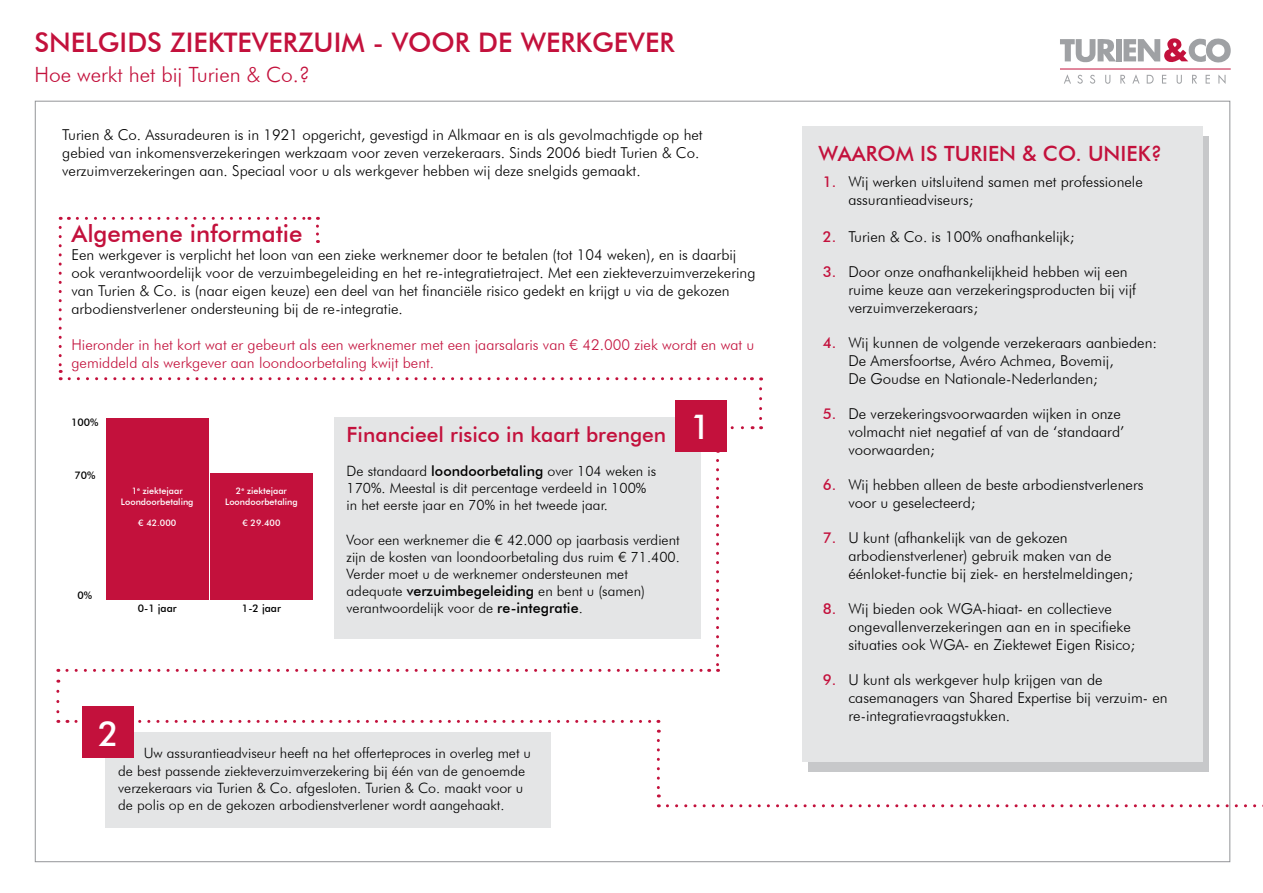
<style>
.page{position:relative;width:1263px;height:893px;background:#fff}
.page>*{position:absolute;margin:0;border:0;box-sizing:border-box;transform-origin:0 0}
.t1{font:500 34.5px "Futura BT";color:#fff}
.t2{font:500 27px "Futura BT";color:#c3113c}
.t3{font:500 24px "Futura BT";color:#c3113c}
.t4{font:500 21px "Futura BT";color:#c3113c}
.t5{font:300 21px "Futura BT";color:#c3113c}
.t6{font:300 15px/18px "Futura BT";color:#000}
.t7{font:300 15px/18px "Futura BT";color:#c3113c}
.t8{font:300 14.25px/17.1px "Futura BT";color:#000}
.t9{font:500 10.5px "Futura BT";color:#000}
.t10{font:500 9px/10.8px "Futura BT";color:#fff;text-align:center}
.s1{font-weight:500}
.s2{font-weight:500;color:#c3113c}
</style>
<div class="page">
<div style="left:808px;top:136px;width:401px;height:636px;background:#c7c8ca"></div>
<div style="left:801px;top:126px;width:401px;height:636px;background:#e4e5e6"></div>
<div style="left:1116px;top:39px;width:5px;height:22px;background:#9fa1a4"></div>
<svg style="left:1123px;top:38px;width:108px;height:25px"></svg>
<svg style="left:1060px;top:39px;width:56px;height:24px"></svg>
<svg style="left:1064px;top:74px;width:7px;height:10px"></svg>
<svg style="left:1077px;top:75px;width:6px;height:9px"></svg>
<svg style="left:1090px;top:75px;width:5px;height:9px"></svg>
<svg style="left:1105px;top:75px;width:5px;height:9px"></svg>
<svg style="left:1120px;top:75px;width:5px;height:9px"></svg>
<svg style="left:1132px;top:74px;width:7px;height:10px"></svg>
<svg style="left:1147px;top:75px;width:6px;height:9px"></svg>
<svg style="left:1162px;top:75px;width:4px;height:9px"></svg>
<svg style="left:1176px;top:75px;width:6px;height:9px"></svg>
<svg style="left:1192px;top:75px;width:5px;height:9px"></svg>
<svg style="left:1205px;top:75px;width:5px;height:9px"></svg>
<svg style="left:1218px;top:75px;width:7px;height:9px"></svg>
<hr style="left:1060px;top:69px;width:171px;height:1px;background:#c3113c">
<svg style="left:667px;top:804px;width:596px;height:3px"></svg>
<svg style="left:67px;top:669px;width:643px;height:3px"></svg>
<svg style="left:76px;top:720px;width:583px;height:3px"></svg>
<div style="left:334px;top:417px;width:366px;height:222px;background:#e4e5e6"></div>
<div style="left:675px;top:400px;width:51px;height:51px;background:#c3113c"></div>
<div style="left:106px;top:418px;width:102px;height:182px;background:#c3113c"></div>
<div style="left:210px;top:473px;width:103px;height:127px;background:#c3113c"></div>
<svg style="left:316px;top:226px;width:3px;height:17px"></svg>
<svg style="left:759px;top:389px;width:3px;height:40px"></svg>
<svg style="left:77px;top:217px;width:233px;height:3px"></svg>
<svg style="left:716px;top:460px;width:3px;height:212px"></svg>
<svg style="left:726px;top:426px;width:27px;height:3px"></svg>
<svg style="left:59px;top:227px;width:3px;height:153px"></svg>
<svg style="left:69px;top:377px;width:683px;height:3px"></svg>
<div style="left:105px;top:733px;width:446px;height:95px;background:#e4e5e6"></div>
<div style="left:83px;top:707px;width:51px;height:51px;background:#c3113c"></div>
<svg style="left:56px;top:691px;width:3px;height:32px"></svg>
<svg style="left:657px;top:740px;width:3px;height:57px"></svg>
<h2 class="t2" style="left:34px;top:26px;width:642px">SNELGIDS ZIEKTEVERZUIM - VOOR DE WERKGEVER</h2>
<h3 class="t5" style="left:34px;top:62px;width:277px">Hoe werkt het bij Turien &amp; Co.?</h3>
<p class="t6" style="left:62px;top:126px;width:642px">Turien &amp; Co. Assuradeuren is in 1921 opgericht, gevestigd in Alkmaar en is als gevolmachtigde op het gebied van inkomensverzekeringen werkzaam voor zeven verzekeraars. Sinds 2006 biedt Turien &amp; Co. verzuimverzekeringen aan. Speciaal voor u als werkgever hebben wij deze snelgids gemaakt.</p>
<h3 class="t3" style="left:71px;top:219px;width:233px">Algemene informatie</h3>
<p class="t6" style="left:71px;top:246px;width:686px">Een werkgever is verplicht het loon van een zieke werknemer door te betalen (tot 104 weken), en is daarbij ook verantwoordelijk voor de verzuimbegeleiding en het re-integratietraject. Met een ziekteverzuimverzekering van Turien &amp; Co. is (naar eigen keuze) een deel van het financiële risico gedekt en krijgt u via de gekozen arbodienstverlener ondersteuning bij de re-integratie.</p>
<p class="t7" style="left:71px;top:336px;width:685px">Hieronder in het kort wat er gebeurt als een werknemer met een jaarsalaris van € 42.000 ziek wordt en wat u gemiddeld als werkgever aan loondoorbetaling kwijt bent.</p>
<p class="t9" style="left:71px;top:415px;width:29px">100%</p>
<p class="t9" style="left:74px;top:469px;width:22px">70%</p>
<p class="t10" style="left:121px;top:485px;width:74px">1<sup>e</sup> ziektejaar<br>Loondoorbetaling</p>
<p class="t10" style="left:138px;top:517px;width:40px">€ 42.000</p>
<p class="t10" style="left:225px;top:485px;width:74px">2<sup>e</sup> ziektejaar<br>Loondoorbetaling</p>
<p class="t10" style="left:242px;top:517px;width:40px">€ 29.400</p>
<p class="t9" style="left:78px;top:589px;width:16px">0%</p>
<p class="t9" style="left:138px;top:602px;width:40px">0-1 jaar</p>
<p class="t9" style="left:242px;top:602px;width:40px">1-2 jaar</p>
<h3 class="t4" style="left:347px;top:422px;width:321px">Financieel risico in kaart brengen</h3>
<p class="t8" style="left:347px;top:462px;width:311px">De standaard <span class="s1">loondoorbetaling</span> over 104 weken is<br>170%. Meestal is dit percentage verdeeld in 100% in het eerste jaar en 70% in het tweede jaar.</p>
<p class="t8" style="left:347px;top:531px;width:335px">Voor een werknemer die € 42.000 op jaarbasis verdient zijn de kosten van loondoorbetaling dus ruim € 71.400.<br>Verder moet u de werknemer ondersteunen met adequate <span class="s1">verzuimbegeleiding</span> en bent u (samen) verantwoordelijk voor de <span class="s1">re-integratie</span>.</p>
<h1 class="t1" style="left:690px;top:406px;width:22px">1</h1>
<h1 class="t1" style="left:98px;top:712px;width:22px">2</h1>
<p class="t8" style="left:118px;top:745px;width:414px;text-indent:26px">Uw assurantieadviseur heeft na het offerteproces in overleg met u de best passende ziekteverzuimverzekering bij één van de genoemde verzekeraars via Turien &amp; Co. afgesloten. Turien &amp; Co. maakt voor u de polis op en de gekozen arbodienstverlener wordt aangehaakt.</p>
<h3 class="t4" style="left:819px;top:141px;width:345px">WAAROM IS TURIEN &amp; CO. UNIEK?</h3>
<p class="t6" style="left:848px;top:173px;width:296px;text-indent:-26px"><span class="s2">1.</span> Wij werken uitsluitend samen met professionele assurantieadviseurs;</p>
<p class="t6" style="left:823px;top:228px;width:253px"><span class="s2">2.</span> Turien &amp; Co. is 100% onafhankelijk;</p>
<p class="t6" style="left:848px;top:263px;width:289px;text-indent:-26px"><span class="s2">3.</span> Door onze onafhankelijkheid hebben wij een ruime keuze aan verzekeringsproducten bij vijf verzuimverzekeraars;</p>
<p class="t6" style="left:848px;top:334px;width:310px;text-indent:-26px"><span class="s2">4.</span> Wij kunnen de volgende verzekeraars aanbieden:<br>De Amersfoortse, Avéro Achmea, Bovemij,<br>De Goudse en Nationale-Nederlanden;</p>
<p class="t6" style="left:848px;top:405px;width:278px;text-indent:-26px"><span class="s2">5.</span> De verzekeringsvoorwaarden wijken in onze volmacht niet negatief af van de ‘standaard’ voorwaarden;</p>
<p class="t6" style="left:848px;top:476px;width:297px;text-indent:-26px"><span class="s2">6.</span> Wij hebben alleen de beste arbodienstverleners voor u geselecteerd;</p>
<p class="t6" style="left:848px;top:529px;width:286px;text-indent:-26px"><span class="s2">7.</span> U kunt (afhankelijk van de gekozen arbodienstverlener) gebruik maken van de éénloket-functie bij ziek- en herstelmeldingen;</p>
<p class="t6" style="left:848px;top:600px;width:288px;text-indent:-26px"><span class="s2">8.</span> Wij bieden ook WGA-hiaat- en collectieve ongevallenverzekeringen aan en in specifieke situaties ook WGA- en Ziektewet Eigen Risico;</p>
<p class="t6" style="left:848px;top:671px;width:321px;text-indent:-26px"><span class="s2">9.</span> U kunt als werkgever hulp krijgen van de casemanagers van Shared Expertise bij verzuim- en re-integratievraagstukken.</p>
</div>
